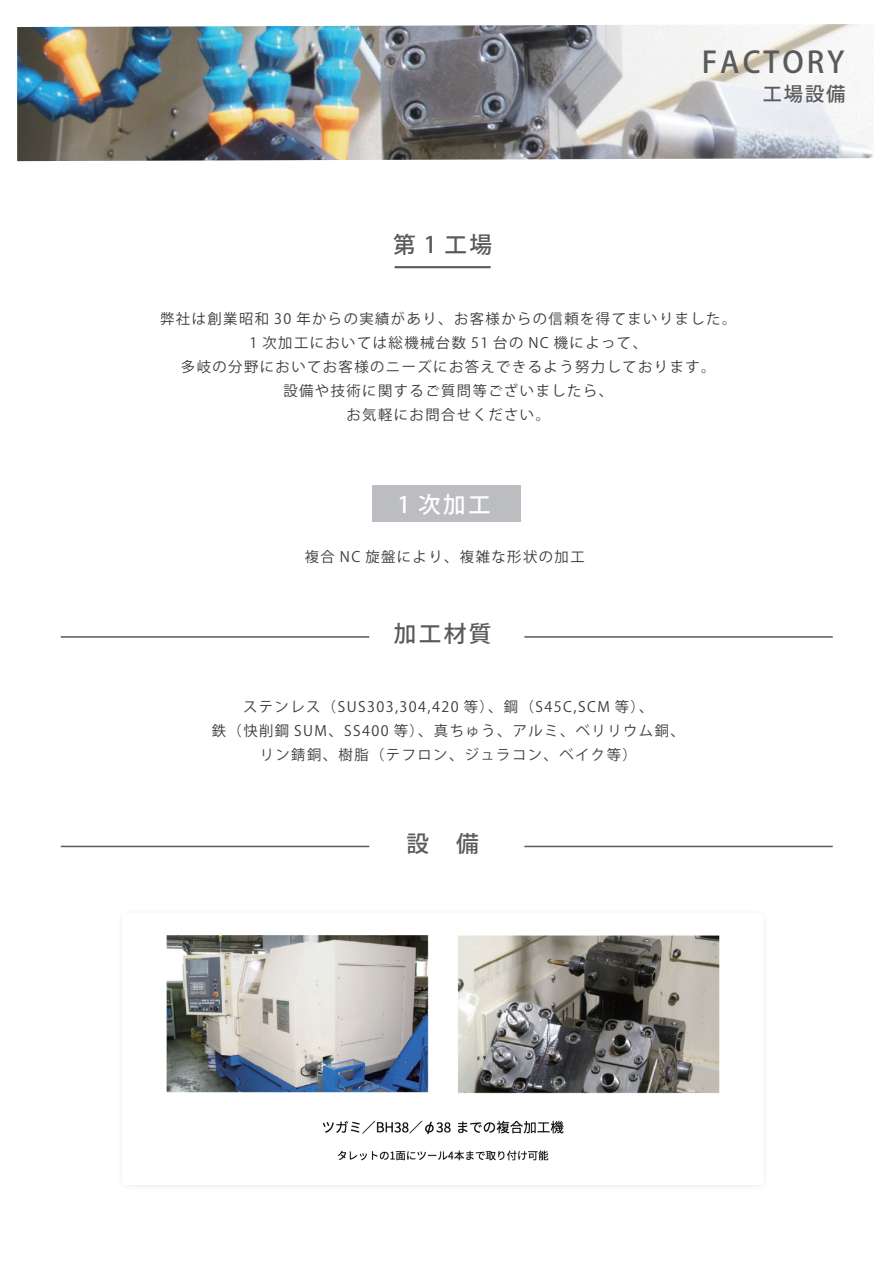
<style>
.page{position:relative;width:893px;height:1263px;background:#fff}
.page>*{position:absolute;margin:0;border:0;box-sizing:border-box;transform-origin:0 0}
.t1{font:500 29.4px "Koz Go Pr 6 N";letter-spacing:.1em;color:#595a5c}
.t2{font:500 22.65px "Koz Go Pr 6 N";letter-spacing:.1em;color:#595a5c}
.t3{font:500 22.65px "Koz Go Pr 6 N";color:#fff}
.t4{font:500 19.2px "Koz Go Pr 6 N";color:#595a5c}
.t5{font:14.4px/24px "Koz Go Pr 6 N";letter-spacing:.1em;color:#3d3b3a;text-align:center}
</style>
<div class="page">
<img style="left:17px;top:24px;width:857px;height:137px">
<hr style="left:395px;top:266px;width:96px;height:2px;background:#595a5c">
<div style="left:372px;top:485px;width:149px;height:37px;background:#bcbdc0"></div>
<hr style="left:61px;top:636px;width:308px;height:2px;background:#595a5c">
<hr style="left:524px;top:636px;width:309px;height:2px;background:#595a5c">
<hr style="left:61px;top:846px;width:308px;height:1px;background:#595a5c">
<hr style="left:524px;top:846px;width:309px;height:1px;background:#595a5c">
<img style="left:121px;top:921px;width:638px;height:266px">
<h2 class="t2" style="left:393px;top:232px;width:100px">第1工場</h2>
<h1 class="t1" style="left:702px;top:45px;width:144px">FACTORY</h1>
<h3 class="t4" style="left:763px;top:83px;width:84px">工場設備</h3>
<p class="t5" style="left:160px;top:307px;width:578px">弊社は創業昭和 30 年からの実績があり、お客様からの信頼を得てまいりました。<br>1 次加工においては総機械台数 51 台の NC 機によって、<br>多岐の分野においてお客様のニーズにお答えできるよう努力しております。<br>設備や技術に関するご質問等ございましたら、<br>お気軽にお問合せください。</p>
<h2 class="t3" style="left:398px;top:492px;width:95px">1 次加工</h2>
<p class="t5" style="left:305px;top:545px;width:281px">複合 NC 旋盤により、複雑な形状の加工</p>
<h2 class="t2" style="left:394px;top:621px;width:99px">加工材質</h2>
<p class="t5" style="left:212px;top:695px;width:474px">ステンレス（SUS303,304,420 等）、鋼（S45C,SCM 等）、<br>鉄（快削鋼 SUM、SS400 等）、真ちゅう、アルミ、ベリリウム銅、リン錆銅、樹脂（テフロン、ジュラコン、ベイク等）</p>
<h2 class="t2" style="left:406px;top:830px;width:74px">設　備</h2>
</div>
